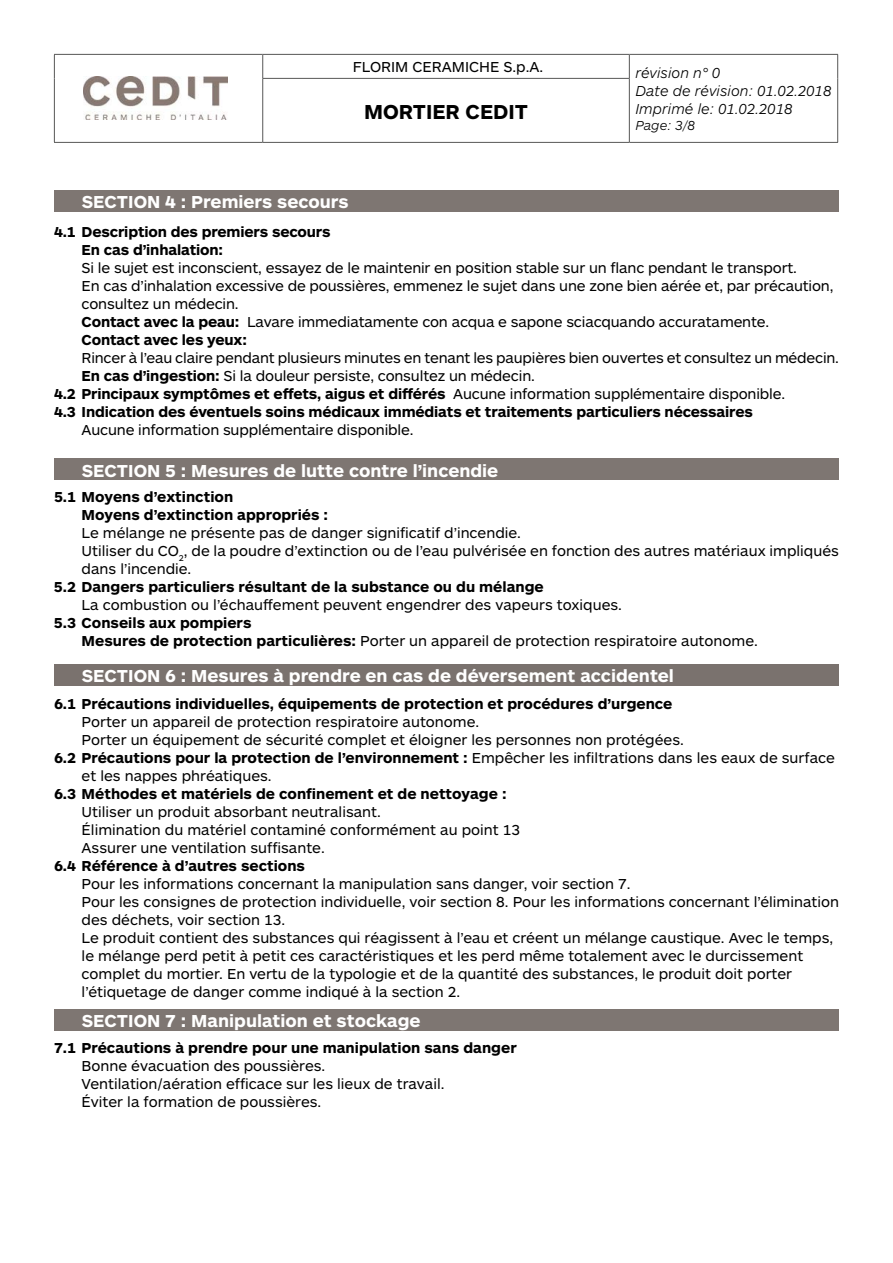
<style>
.page{position:relative;width:893px;height:1263px;background:#fff}
.page>*{position:absolute;margin:0;border:0;box-sizing:border-box;transform-origin:0 0}
.t1{font:700 21px "ARS Maquette Pro";color:#000}
.t2{font:700 18px "ARS Maquette Pro";color:#fff}
.t3{font:15px/18px "ARS Maquette Pro";color:#000}
.t4{font:700 15px/18px "ARS Maquette Pro";color:#000}
.t5{font:italic 300 15px/18px "ARS Maquette Pro";color:#000}
.t6{font:italic 300 13.5px "ARS Maquette Pro";color:#000}
.s1{font-weight:700}
.s2{font-weight:400}
</style>
<div class="page">
<div style="left:54px;top:1009px;width:785px;height:21px;background:#7e7672"></div>
<div style="left:54px;top:664px;width:785px;height:22px;background:#7a726e"></div>
<div style="left:54px;top:459px;width:785px;height:21px;background:#7e7672"></div>
<div style="left:54px;top:190px;width:785px;height:22px;background:#7e7672"></div>
<hr style="left:54px;top:54px;width:209px;height:1px;background:#575756">
<svg style="left:54px;top:55px;width:1px;height:23px"></svg>
<hr style="left:54px;top:78px;width:1px;height:64px;background:#575756">
<hr style="left:54px;top:142px;width:209px;height:1px;background:#575756">
<hr style="left:263px;top:54px;width:366px;height:1px;background:#575756">
<svg style="left:262px;top:55px;width:1px;height:23px"></svg>
<hr style="left:629px;top:54px;width:209px;height:1px;background:#575756">
<svg style="left:629px;top:55px;width:1px;height:23px"></svg>
<svg style="left:837px;top:55px;width:1px;height:23px"></svg>
<hr style="left:837px;top:78px;width:1px;height:64px;background:#575756">
<hr style="left:629px;top:142px;width:209px;height:1px;background:#575756">
<hr style="left:262px;top:78px;width:368px;height:1px;background:#575756">
<hr style="left:262px;top:79px;width:1px;height:63px;background:#575756">
<hr style="left:629px;top:79px;width:1px;height:63px;background:#575756">
<hr style="left:263px;top:142px;width:366px;height:1px;background:#575756">
<img style="left:84px;top:77px;width:143px;height:43px">
<p class="t3" style="left:353px;top:57px;width:192px">FLORIM CERAMICHE S.p.A.</p>
<p class="t5" style="left:635px;top:63px;width:198px">révision n° 0<br>Date de révision: 01.02.2018<br>Imprimé le: 01.02.2018</p>
<p class="t6" style="left:635px;top:117px;width:61px">Page: 3/8</p>
<h1 class="t1" style="left:364px;top:98px;width:165px">MORTIER CEDIT</h1>
<p class="t2" style="left:82px;top:190px;width:268px">SECTION 4 : Premiers secours</p>
<p class="t4" style="left:82px;top:222px;width:250px;text-indent:-28px">4.1 Description des premiers secours<br>En cas d’inhalation:</p>
<p class="t3" style="left:82px;top:258px;width:753px">Si le sujet est inconscient, essayez de le maintenir en position stable sur un flanc pendant le transport.<br>En cas d’inhalation excessive de poussières, emmenez le sujet dans une zone bien aérée et, par précaution, consultez un médecin.<br><span class="s1">Contact avec la peau:</span> Lavare immediatamente con acqua e sapone sciacquando accuratamente.<br><span class="s1">Contact avec les yeux:</span></p>
<p class="t3" style="left:82px;top:348px;width:759px">Rincer à l’eau claire pendant plusieurs minutes en tenant les paupières bien ouvertes et consultez un médecin.</p>
<p class="t3" style="left:82px;top:366px;width:455px"><span class="s1">En cas d’ingestion:</span> Si la douleur persiste, consultez un médecin.</p>
<p class="t4" style="left:54px;top:384px;width:733px">4.2 Principaux symptômes et effets, aigus et différés <span class="s2">Aucune information supplémentaire disponible.</span></p>
<p class="t4" style="left:54px;top:402px;width:700px">4.3 Indication des éventuels soins médicaux immédiats et traitements particuliers nécessaires</p>
<p class="t3" style="left:82px;top:420px;width:333px">Aucune information supplémentaire disponible.</p>
<p class="t2" style="left:82px;top:459px;width:418px">SECTION 5 : Mesures de lutte contre l’incendie</p>
<p class="t4" style="left:82px;top:487px;width:248px;text-indent:-28px">5.1 Moyens d’extinction<br>Moyens d’extinction appropriés :</p>
<p class="t3" style="left:82px;top:523px;width:759px">Le mélange ne présente pas de danger significatif d’incendie.<br>Utiliser du CO<sub>2</sub>, de la poudre d’extinction ou de l’eau pulvérisée en fonction des autres matériaux impliqués dans l’incendie.</p>
<p class="t4" style="left:54px;top:577px;width:491px">5.2 Dangers particuliers résultant de la substance ou du mélange</p>
<p class="t3" style="left:82px;top:595px;width:542px">La combustion ou l’échauffement peuvent engendrer des vapeurs toxiques.</p>
<p class="t4" style="left:82px;top:613px;width:678px;text-indent:-28px">5.3 Conseils aux pompiers<br>Mesures de protection particulières: <span class="s2">Porter un appareil de protection respiratoire autonome.</span></p>
<p class="t2" style="left:82px;top:663px;width:594px">SECTION 6 : Mesures à prendre en cas de déversement accidentel</p>
<p class="t4" style="left:54px;top:694px;width:620px">6.1 Précautions individuelles, équipements de protection et procédures d’urgence</p>
<p class="t3" style="left:82px;top:712px;width:399px">Porter un appareil de protection respiratoire autonome.</p>
<p class="t3" style="left:82px;top:730px;width:604px">Porter un équipement de sécurité complet et éloigner les personnes non protégées.</p>
<p class="t4" style="left:54px;top:748px;width:782px">6.2 Précautions pour la protection de l’environnement : <span class="s2">Empêcher les infiltrations dans les eaux de surface</span></p>
<p class="t3" style="left:82px;top:766px;width:192px">et les nappes phréatiques.</p>
<p class="t4" style="left:54px;top:784px;width:454px">6.3 Méthodes et matériels de confinement et de nettoyage :</p>
<p class="t3" style="left:82px;top:802px;width:440px">Utiliser un produit absorbant neutralisant.<br>Élimination du matériel contaminé conformément au point 13<br>Assurer une ventilation suffisante.</p>
<p class="t4" style="left:54px;top:856px;width:253px">6.4 Référence à d’autres sections</p>
<p class="t3" style="left:82px;top:874px;width:759px">Pour les informations concernant la manipulation sans danger, voir section 7.<br>Pour les consignes de protection individuelle, voir section 8. Pour les informations concernant l’élimination des déchets, voir section 13.<br>Le produit contient des substances qui réagissent à l’eau et créent un mélange caustique. Avec le temps, le mélange perd petit à petit ces caractéristiques et les perd même totalement avec le durcissement complet du mortier. En vertu de la typologie et de la quantité des substances, le produit doit porter l’étiquetage de danger comme indiqué à la section 2.</p>
<p class="t2" style="left:82px;top:1008px;width:340px">SECTION 7 : Manipulation et stockage</p>
<p class="t4" style="left:54px;top:1038px;width:464px">7.1 Précautions à prendre pour une manipulation sans danger</p>
<p class="t3" style="left:82px;top:1056px;width:364px">Bonne évacuation des poussières.<br>Ventilation/aération efficace sur les lieux de travail.<br>Éviter la formation de poussières.</p>
</div>
